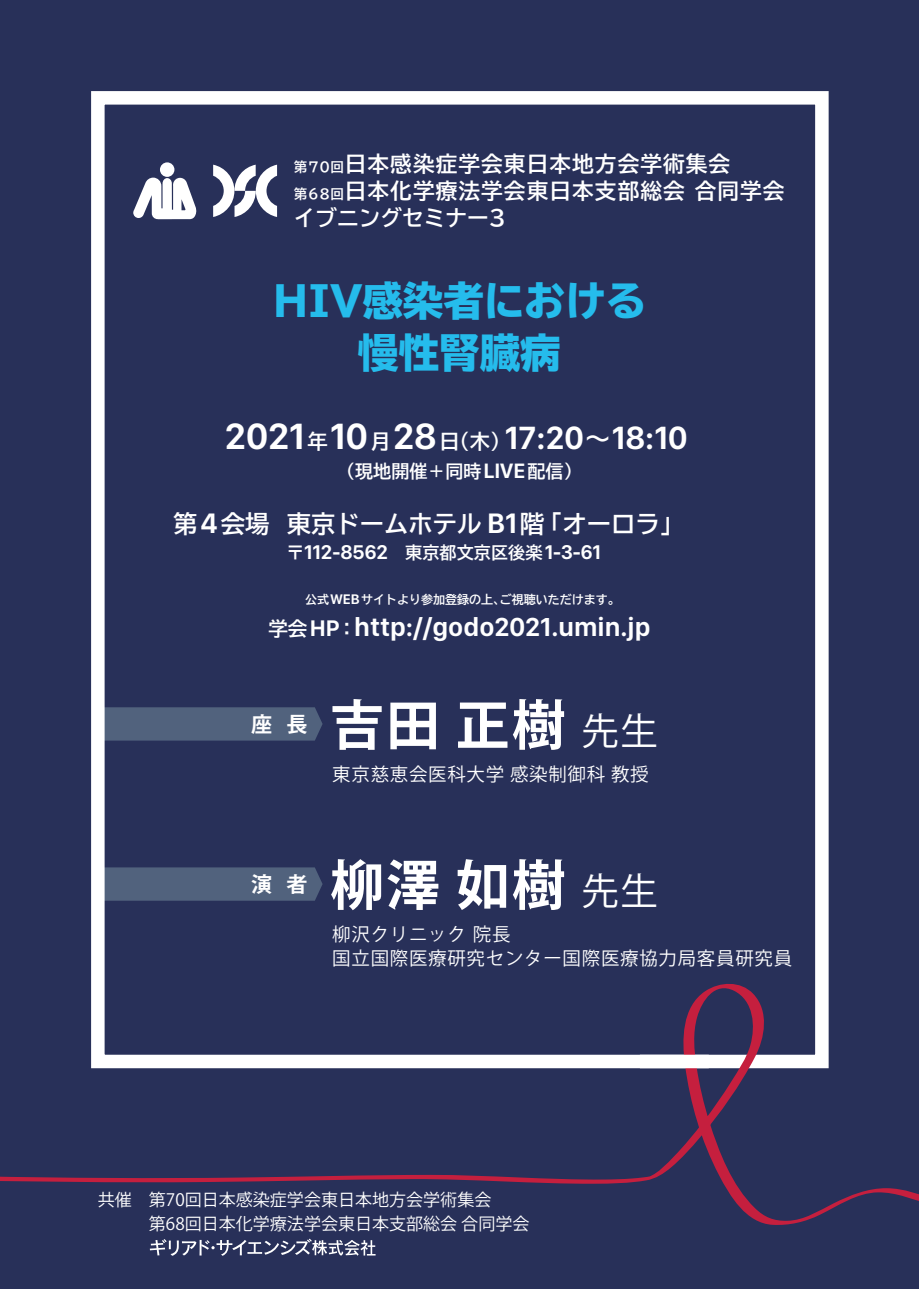
<style>
.page{position:relative;width:919px;height:1289px;background:#fff}
.page>*{position:absolute;margin:0;border:0;box-sizing:border-box;transform-origin:0 0}
.t1{font:700 53.85px "Koz Go Pr 6 N";letter-spacing:.04em;color:#fff}
.t2{font:800 40.5px/52.5px "TBUD Go Std";color:#25bcec;text-align:center}
.t3{font:600 33.45px "SF Compact Display";color:#fff}
.t4{font:600 27px "SF Compact Display";color:#fff}
.t5{font:700 24.3px "TBUD Go Std";color:#fff}
.t6{font:700 21.6px/26.8px "TBUD Go Std";letter-spacing:.05em;color:#fff}
.t7{font:700 21px "Koz Go Pro";color:#fff}
.t8{font:600 20.55px "SF Compact Display";color:#fff}
.t9{font:18.45px/24px "Koz Go Pr 6 N";letter-spacing:.04em;color:#fff}
.t10{font:700 18px "TBUD Go Std";color:#fff}
.t11{font:16.95px/24px "Koz Go Pr 6 N";color:#fff}
.t12{font:700 12px "TBUD Go Std";color:#fff}
.s1{font-size:13.5px}
.s2{font-size:37.95px}
.s3{font-family:"TBUD Go Std";font-weight:700;font-size:20.25px}
.s4{font-family:"TBUD Go Std";font-weight:700;font-size:27.9px}
.s5{font-family:"SF Compact Display";font-weight:600;font-size:21.6px}
.s6{font-family:"SF Compact Display";font-weight:600;font-size:29.25px}
.s7{font-family:"TBUD Go Std";font-weight:700;font-size:17.1px}
.s8{font-family:"SF Compact Display";font-weight:600;font-size:14.4px}
.s9{font-family:"TBUD Go Std";font-weight:700;font-size:19.5px}
.s10{font-size:23.4px}
.s11{font-weight:400;font-size:37.5px}
</style>
<div class="page">
<div style="left:0;top:0;width:918px;height:1288px;background:#283059"></div>
<div style="left:106px;top:867px;width:216px;height:33px;background:#51627d"></div>
<div style="left:106px;top:707px;width:216px;height:33px;background:#51627d"></div>
<div style="left:91px;top:91px;width:737px;height:977px;border:14px solid #fff"></div>
<svg style="left:150px;top:1238px;width:225px;height:17px"></svg>
<svg style="left:0;top:980px;width:918px;height:245px"></svg>
<div style="left:639px;top:1054px;width:69px;height:14px;background:#fff"></div>
<svg style="left:133px;top:162px;width:64px;height:57px"></svg>
<svg style="left:213px;top:165px;width:64px;height:52px"></svg>
<p class="t6" style="left:294px;top:151px;width:492px"><span class="s1">第70回</span>日本感染症学会東日本地方会学術集会<br><span class="s1">第68回</span>日本化学療法学会東日本支部総会 合同学会イブニングセミナー3</p>
<h2 class="t2" style="left:273px;top:276px;width:375px">HIV感染者における慢性腎臓病</h2>
<h3 class="t3" style="left:225px;top:417px;width:464px"><span class="s2">2021</span><span class="s3">年</span><span class="s2">10</span><span class="s3">月</span><span class="s2">28</span><span class="s3">日（木）</span>17:20<span class="s4">～</span>18:10</h3>
<p class="t10" style="left:337px;top:456px;width:246px">（現地開催＋同時<span class="s5">LIVE</span>配信）</p>
<p class="t5" style="left:173px;top:504px;width:512px">第<span class="s6">4</span>会場 東京ドームホテル <span class="s6">B1</span>階「オーロラ」</p>
<p class="t8" style="left:287px;top:539px;width:316px"><span class="s7">〒</span>112-8562<span class="s7">　東京都文京区後楽</span>1-3-61</p>
<p class="t12" style="left:305px;top:590px;width:316px">公式<span class="s8">WEB</span>サイトより参加登録の上、ご視聴いただけます。</p>
<p class="t4" style="left:268px;top:610px;width:383px"><span class="s9">学会</span><span class="s10">HP</span><span class="s9">：</span>http://godo2021.umin.jp</p>
<p class="t7" style="left:251px;top:710px;width:58px">座 長</p>
<h1 class="t1" style="left:330px;top:694px;width:329px">吉田 正樹 <span class="s11">先生</span></h1>
<p class="t9" style="left:332px;top:762px;width:318px">東京慈恵会医科大学 感染制御科 教授</p>
<p class="t7" style="left:251px;top:870px;width:58px">演 者</p>
<h1 class="t1" style="left:330px;top:854px;width:329px">柳澤 如樹 <span class="s11">先生</span></h1>
<p class="t9" style="left:332px;top:922px;width:461px">柳沢クリニック 院長<br>国立国際医療研究センター国際医療協力局客員研究員</p>
<p class="t11" style="left:98px;top:1188px;width:433px">共催　第70回日本感染症学会東日本地方会学術集会<br>　　　第68回日本化学療法学会東日本支部総会 合同学会</p>
</div>
